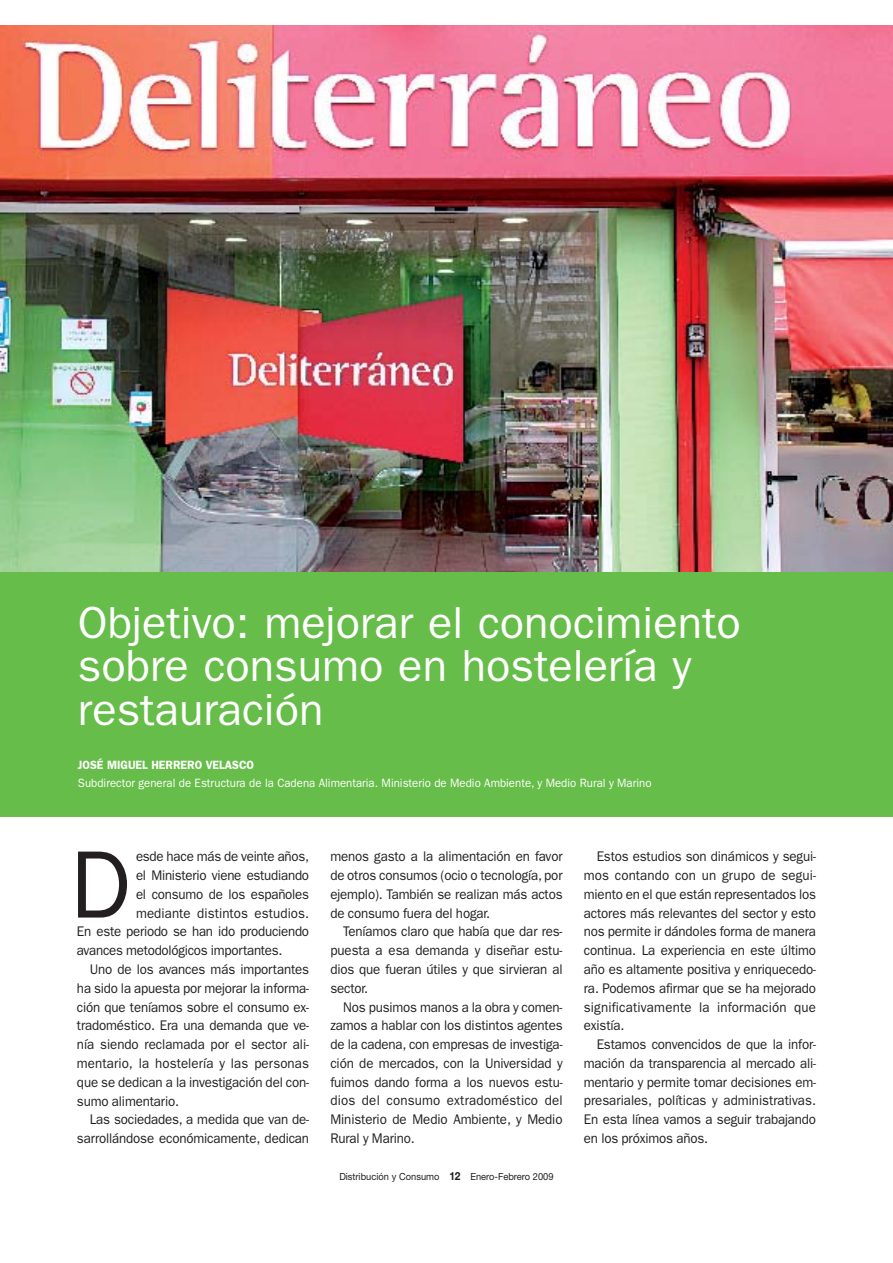
<style>
.page{position:relative;width:893px;height:1263px;background:#fff}
.page>*{position:absolute;margin:0;border:0;box-sizing:border-box;transform-origin:0 0}
.t1{font:96.15px "Franklin Gothic";color:#231f20;scale:.95 1}
.t2{font:45.15px/43.7px "Franklin Gothic";color:#fff}
.t3{font:13.95px/18.8px "Franklin Gothic";letter-spacing:-.01em;color:#231f20;text-align:justify;scale:.95 1}
.t4{font:12px "Franklin Gothic";color:#fff;scale:.95 1}
.t5{font:600 12px "Franklin Gothic";color:#fff;scale:.95 1}
.t6{font:9.75px "Helvetica Neue";color:#231f20;scale:.95 1}
.s1{font-weight:700;font-size:11.25px}
</style>
<div class="page">
<div style="left:0;top:25px;width:892px;height:792px;background:#67bd49"></div>
<img style="left:0;top:25px;width:892px;height:546px">
<h2 class="t2" style="left:78px;top:604px;width:664px">Objetivo: mejorar el conocimiento sobre consumo en hostelería y restauración</h2>
<p class="t5" style="left:78px;top:761px;width:187px">JOSÉ MIGUEL HERRERO VELASCO</p>
<p class="t4" style="left:78px;top:779px;width:605px">Subdirector general de Estructura de la Cadena Alimentaria. Ministerio de Medio Ambiente, y Medio Rural y Marino</p>
<h1 class="t1" style="left:70px;top:852px;width:65px">D</h1>
<p class="t3" style="left:136px;top:848px;width:184px">esde hace más de veinte años,</p>
<p class="t3" style="left:136px;top:867px;width:184px">el Ministerio viene estudiando</p>
<p class="t3" style="left:136px;top:886px;width:184px">el consumo de los españoles</p>
<p class="t3" style="left:136px;top:905px;width:184px">mediante distintos estudios.</p>
<p class="t3" style="left:77px;top:923px;width:246px">En este periodo se han ido produciendo</p>
<p class="t3" style="left:77px;top:942px;width:218px">avances metodológicos importantes.</p>
<p class="t3" style="left:90px;top:961px;width:232px">Uno de los avances más importantes</p>
<p class="t3" style="left:77px;top:980px;width:246px">ha sido la apuesta por mejorar la informa-</p>
<p class="t3" style="left:77px;top:999px;width:246px">ción que teníamos sobre el consumo ex-</p>
<p class="t3" style="left:77px;top:1017px;width:246px">tradoméstico. Era una demanda que ve-</p>
<p class="t3" style="left:77px;top:1036px;width:246px">nía siendo reclamada por el sector ali-</p>
<p class="t3" style="left:77px;top:1055px;width:246px">mentario, la hostelería y las personas</p>
<p class="t3" style="left:77px;top:1074px;width:246px">que se dedican a la investigación del con-</p>
<p class="t3" style="left:77px;top:1093px;width:109px">sumo alimentario.</p>
<p class="t3" style="left:90px;top:1111px;width:232px">Las sociedades, a medida que van de-</p>
<p class="t3" style="left:77px;top:1130px;width:246px">sarrollándose económicamente, dedican</p>
<p class="t3" style="left:330px;top:848px;width:246px">menos gasto a la alimentación en favor de otros consumos (ocio o tecnología, por ejemplo). También se realizan más actos de consumo fuera del hogar.</p>
<p class="t3" style="left:330px;top:923px;width:246px;text-indent:13px">Teníamos claro que había que dar res&shy;puesta a esa demanda y diseñar estu&shy;dios que fueran útiles y que sirvieran al sector.</p>
<p class="t3" style="left:330px;top:999px;width:246px;text-indent:13px">Nos pusimos manos a la obra y comen&shy;zamos a hablar con los distintos agentes de la cadena, con empresas de investiga&shy;ción de mercados, con la Universidad y fuimos dando forma a los nuevos estu&shy;dios del consumo extradoméstico del Ministerio de Medio Ambiente, y Medio Rural y Marino.</p>
<p class="t6" style="left:339px;top:1173px;width:227px">Distribución y Consumo <span class="s1">12</span> Enero-Febrero 2009</p>
<p class="t3" style="left:584px;top:848px;width:246px;text-indent:13px">Estos estudios son dinámicos y segui&shy;mos contando con un grupo de segui&shy;miento en el que están representados los actores más relevantes del sector y esto nos permite ir dándoles forma de manera continua. La experiencia en este último año es altamente positiva y enriquecedo&shy;ra. Podemos afirmar que se ha mejorado significativamente la información que existía.</p>
<p class="t3" style="left:584px;top:1036px;width:246px;text-indent:13px">Estamos convencidos de que la infor&shy;mación da transparencia al mercado ali&shy;mentario y permite tomar decisiones em&shy;presariales, políticas y administrativas.<br>En esta línea vamos a seguir trabajando en los próximos años.</p>
</div>
